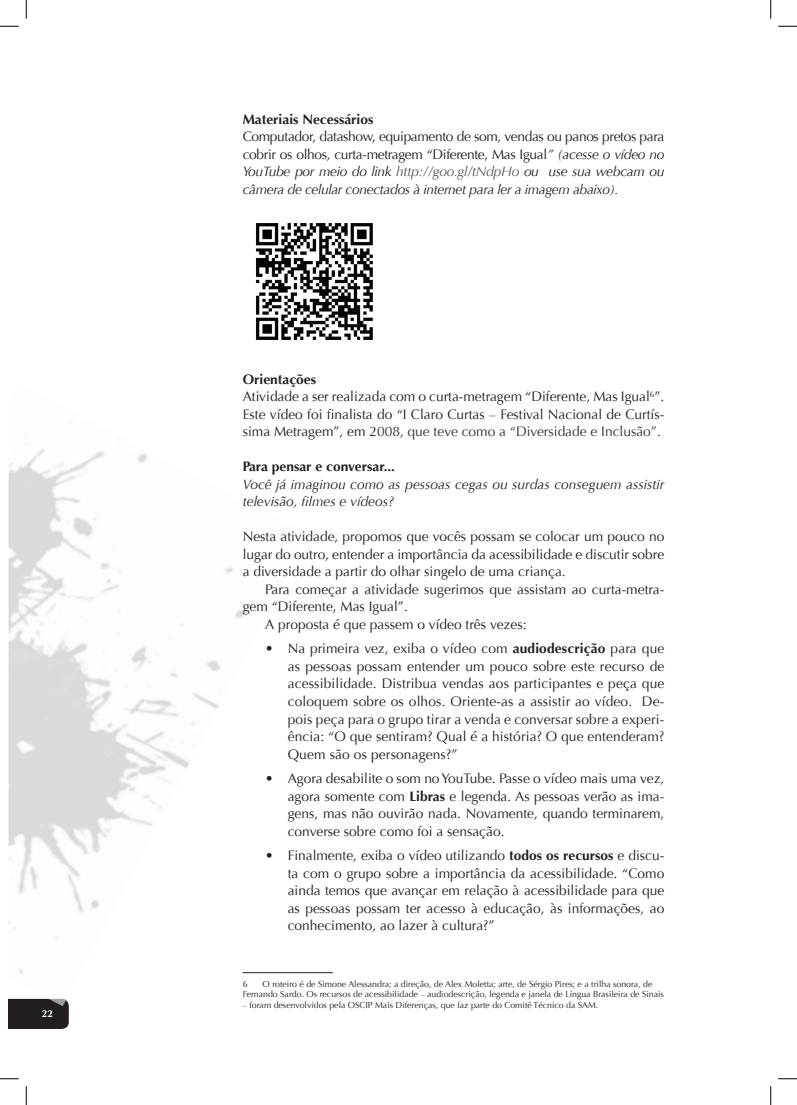
<style>
.page{position:relative;width:797px;height:1105px;background:#fff}
.page>*{position:absolute;margin:0;border:0;box-sizing:border-box;transform-origin:0 0}
.t1{font:13.75px/17.5px "Optima";color:#231f20;text-align:justify}
.t2{font:italic 13.75px/17.5px "Optima";color:#231f20;text-align:justify}
.t3{font:700 13.75px "Optima";color:#231f20}
.t4{font:700 10px "Optima";color:#fff}
.t5{font:8.75px/10.5px "Optima";color:#231f20}
.s1{font-style:normal}
.s2{color:#57585a}
.s3{font-weight:700}
.s4{color:#313232}
</style>
<div class="page">
<div style="left:9px;top:1000px;width:60px;height:29px;background:#231f20"></div>
<img style="left:9px;top:567px;width:299px;height:433px">
<img style="left:9px;top:567px;width:191px;height:279px">
<img style="left:9px;top:453px;width:154px;height:304px">
<img style="left:9px;top:451px;width:118px;height:217px">
<img style="left:9px;top:451px;width:82px;height:128px">
<img style="left:9px;top:449px;width:45px;height:41px">
<img style="left:49px;top:999px;width:17px;height:7px">
<img style="left:256px;top:223px;width:117px;height:117px">
<hr style="left:243px;top:972px;width:90px;height:1px;background:#231f20">
<svg style="left:0;top:25px;width:19px;height:2px"></svg>
<svg style="left:778px;top:25px;width:19px;height:2px"></svg>
<svg style="left:0;top:1078px;width:19px;height:1px"></svg>
<svg style="left:778px;top:1078px;width:19px;height:1px"></svg>
<svg style="left:25px;top:0;width:2px;height:19px"></svg>
<svg style="left:25px;top:1086px;width:2px;height:19px"></svg>
<svg style="left:770px;top:0;width:1px;height:19px"></svg>
<svg style="left:770px;top:1086px;width:1px;height:19px"></svg>
<p class="t4" style="left:42px;top:1008px;width:13px">22</p>
<p class="t3" style="left:243px;top:111px;width:132px">Materiais Necessários</p>
<p class="t2" style="left:243px;top:128px;width:423px"><span class="s1">Computador, datashow, equipamento de som, vendas ou panos pretos para cobrir os olhos, curta-metragem “Diferente, Mas Igual</span>” (acesse o vídeo no YouTube por meio do link <span class="s2">http://goo.gl/tNdpHo</span> ou use sua webcam ou câmera de celular conectados à internet para ler a imagem abaixo).</p>
<p class="t1" style="left:243px;top:371px;width:423px;text-align:left"><span class="s3">Orientações<br></span>Atividade a ser realizada com o curta-metragem “Diferente, Mas Igual<sup>6</sup>”.<br>Este vídeo foi finalista do “I Claro Curtas – Festival Nacional de Curtís&shy;sima Metragem”, em 2<span class="s4">008, que teve como a “Diversidade e Inclusão”.</span></p>
<p class="t3" style="left:243px;top:459px;width:154px">Para pensar e conversar...</p>
<p class="t2" style="left:243px;top:475px;width:423px">Você já imaginou como as pessoas cegas ou surdas conseguem assistir televisão, filmes e vídeos?</p>
<p class="t1" style="left:243px;top:528px;width:423px">Nesta atividade, propomos que vocês possam se colocar um pouco no lugar do outro, entender a importância da acessibilidade e discutir sobre a diversidade a partir do olhar singelo de uma criança.</p>
<p class="t1" style="left:265px;top:581px;width:400px">para começar a atividade sugerimos que assistam ao curta-metra-</p>
<p class="t1" style="left:243px;top:598px;width:167px">gem “Diferente, Mas Igual”.</p>
<p class="t1" style="left:265px;top:616px;width:263px">A proposta é que passem o vídeo três vezes:</p>
<p class="t1" style="left:288px;top:640px;width:378px;text-indent:-22px">• na primeira vez, exiba o vídeo com <span class="s3">audiodescrição</span> para que as pessoas possam entender um pouco sobre este recurso de acessibilidade. Distribua vendas aos participantes e peça que coloquem sobre os olhos. Oriente-as a assistir ao vídeo. De&shy;pois peça para o grupo tirar a venda e conversar sobre a experi&shy;ência: “O que sentiram? Qual é a história? O que entenderam?<br>Quem são os personagens?”</p>
<p class="t1" style="left:288px;top:770px;width:378px;text-indent:-22px">• Agora desabilite o som no YouTube. passe o vídeo mais uma vez, agora somente com <span class="s3">Libras</span> e legenda. As pessoas verão as ima&shy;gens, mas não ouvirão nada. novamente, quando terminarem, converse sobre como foi a sensação.</p>
<p class="t1" style="left:288px;top:847px;width:378px;text-indent:-22px">• Finalmente, exiba o vídeo utilizando <span class="s3">todos os recursos</span> e discu&shy;ta com o grupo sobre a importância da acessibilidade. “Como ainda temos que avançar em relação à acessibilidade para que as pessoas possam ter acesso à educação, às informações, ao conhecimento, ao lazer à cultura?”</p>
<p class="t5" style="left:243px;top:979px;width:422px;text-indent:20px">O roteiro é de Simone Alessandra; a direção, de Alex Moletta; arte, de Sérgio pires; e a trilha sonora, de<br>Fernando Sardo. Os recursos de acessibilidade – audiodescrição, legenda e janela de Língua Brasileira de Sinais</p>
<p class="t5" style="left:243px;top:1000px;width:357px">– foram desenvolvidos pela OSCIP Mais Diferenças, que faz parte do Comitê Técnico da SAM.</p>
<p class="t5" style="left:243px;top:979px;width:6px">6</p>
</div>
